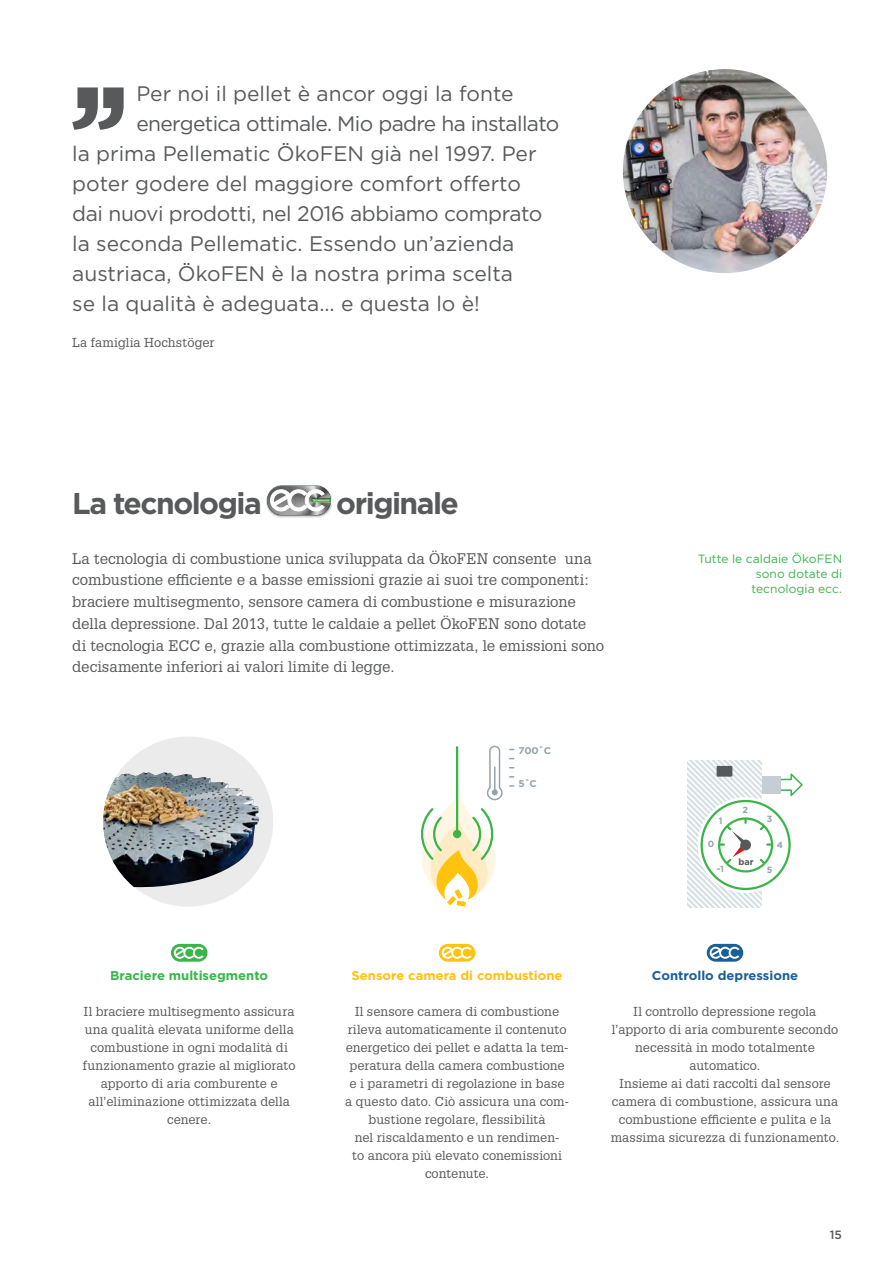
<style>
.page{position:relative;width:893px;height:1263px;background:#fff}
.page>*{position:absolute;margin:0;border:0;box-sizing:border-box;transform-origin:0 0}
.t1{font:700 30px "Gotham";letter-spacing:-.05em;color:#58595b}
.t2{font:21px "Gotham";color:#58595b}
.t3{font:21px "Gotham";letter-spacing:-.03em;color:#58595b}
.t4{font:21px "Gotham";letter-spacing:-.02em;color:#58595b}
.t5{font:15px/21.8px "Glypha LT Pro";color:#58595b}
.t6{font:12.75px/18px "Glypha LT Pro";letter-spacing:.01em;color:#58595b;text-align:center}
.t7{font:700 12.75px "Gotham";color:#ffc20e}
.t8{font:700 12.75px "Gotham";color:#39b54a}
.t9{font:700 12.75px "Gotham";color:#1a5f98}
.t10{font:12px/15px "Gotham";letter-spacing:.005em;color:#39b54a;text-align:right}
.t11{font:500 12px "Gotham";color:#58595b}
.t12{font:700 9.75px "Gotham";color:#95a3ab}
.t13{font:700 9px "Gotham";color:#95a3ab}
.t14{font:700 9px "Gotham";color:#58595b}
</style>
<div class="page">
<img style="left:623px;top:69px;width:204px;height:204px;border-radius:102px">
<svg style="left:72px;top:87px;width:52px;height:43px"></svg>
<div style="left:265px;top:485px;width:67px;height:33px;background:#000;opacity:.3"></div>
<div style="left:266px;top:485px;width:66px;height:23px;background:#fff;opacity:.75"></div>
<div style="left:266px;top:491px;width:66px;height:24px;background:#000;opacity:.45"></div>
<svg style="left:267px;top:486px;width:64px;height:29px"></svg>
<div style="left:171px;top:944px;width:36px;height:18px;background:#39b54a;border-radius:9px"></div>
<svg style="left:174px;top:947px;width:30px;height:12px"></svg>
<div style="left:707px;top:944px;width:36px;height:18px;background:#1a5f98;border-radius:9px"></div>
<svg style="left:710px;top:947px;width:29px;height:12px"></svg>
<div style="left:439px;top:944px;width:36px;height:18px;background:#ffc20e;border-radius:9px"></div>
<svg style="left:442px;top:947px;width:29px;height:12px"></svg>
<div style="left:103px;top:736px;width:170px;height:171px;background:#ebebec;border-radius:50%"></div>
<img style="left:103px;top:772px;width:156px;height:115px">
<svg style="left:421px;top:745px;width:82px;height:162px"></svg>
<svg style="left:687px;top:760px;width:116px;height:148px"></svg>
<h2 class="t2" style="left:136px;top:82px;width:379px">Per noi il pellet è ancor oggi la fonte</h2>
<h2 class="t3" style="left:136px;top:112px;width:425px">energetica ottimale. Mio padre ha installato</h2>
<h2 class="t2" style="left:72px;top:142px;width:466px">la prima Pellematic ÖkoFEN già nel 1997. Per</h2>
<h2 class="t2" style="left:72px;top:172px;width:450px">poter godere del maggiore comfort offerto</h2>
<h2 class="t4" style="left:72px;top:202px;width:471px">dai nuovi prodotti, nel 2016 abbiamo comprato</h2>
<h2 class="t2" style="left:72px;top:232px;width:444px">la seconda Pellematic. Essendo un’azienda</h2>
<h2 class="t2" style="left:72px;top:262px;width:442px">austriaca, ÖkoFEN è la nostra prima scelta</h2>
<h2 class="t2" style="left:72px;top:292px;width:409px">se la qualità è adeguata... e questa lo è!</h2>
<p class="t6" style="left:72px;top:333px;width:144px">La famiglia Hochstöger</p>
<h1 class="t1" style="left:72px;top:486px;width:191px">La tecnologia</h1>
<h1 class="t1" style="left:336px;top:486px;width:124px">originale</h1>
<p class="t5" style="left:72px;top:547px;width:533px">La tecnologia di combustione unica sviluppata da ÖkoFEN consente una combustione efficiente e a basse emissioni grazie ai suoi tre componenti: braciere multisegmento, sensore camera di combustione e misurazione della depressione. Dal 2013, tutte le caldaie a pellet ÖkoFEN sono dotate<br>di tecnologia ECC e, grazie alla combustione ottimizzata, le emissioni sono decisamente inferiori ai valori limite di legge.</p>
<p class="t12" style="left:518px;top:745px;width:34px">700˚C</p>
<p class="t12" style="left:518px;top:778px;width:20px">5˚C</p>
<p class="t10" style="left:698px;top:551px;width:146px">Tutte le caldaie ÖkoFEN sono dotate di tecnologia ecc.</p>
<p class="t13" style="left:743px;top:804px;width:7px">2</p>
<p class="t13" style="left:719px;top:815px;width:5px">1</p>
<p class="t13" style="left:767px;top:814px;width:7px">3</p>
<p class="t13" style="left:708px;top:838px;width:8px">0</p>
<p class="t13" style="left:777px;top:839px;width:8px">4</p>
<p class="t13" style="left:717px;top:863px;width:9px">-1</p>
<p class="t14" style="left:738px;top:857px;width:17px">bar</p>
<p class="t13" style="left:767px;top:864px;width:7px">5</p>
<p class="t8" style="left:110px;top:968px;width:159px">Braciere multisegmento</p>
<p class="t6" style="left:83px;top:1002px;width:214px">Il braciere multisegmento assicura una qualità elevata uniforme della combustione in ogni modalità di funzionamento grazie al migliorato apporto di aria comburente e all’eliminazione ottimizzata della cenere.</p>
<p class="t7" style="left:352px;top:968px;width:212px">Sensore camera di combustione</p>
<p class="t6" style="left:345px;top:1002px;width:225px">Il sensore camera di combustione rileva automaticamente il contenuto energetico dei pellet e adatta la tem&shy;peratura della camera combustione e i parametri di regolazione in base a questo dato. Ciò assicura una com&shy;bustione regolare, flessibilità<br>nel riscaldamento e un rendimen-<br>to ancora più elevato conemissioni contenute.</p>
<p class="t9" style="left:652px;top:968px;width:148px">Controllo depressione</p>
<p class="t6" style="left:611px;top:1002px;width:230px">Il controllo depressione regola l’apporto di aria comburente secondo necessità in modo totalmente automatico.<br>Insieme ai dati raccolti dal sensore camera di combustione, assicura una combustione efficiente e pulita e la massima sicurezza di funzionamento.</p>
<p class="t11" style="left:830px;top:1227px;width:14px">15</p>
</div>
